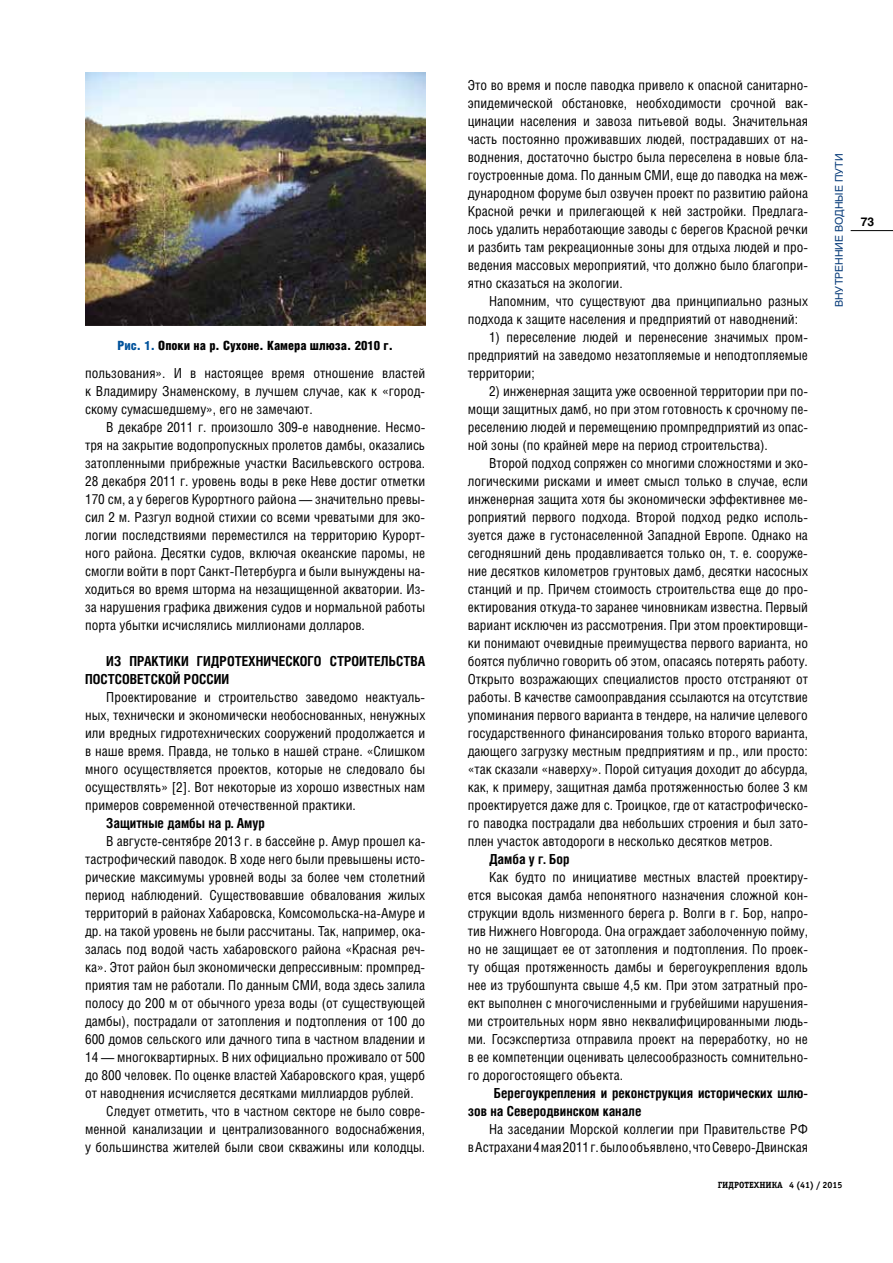
<style>
.page{position:relative;width:893px;height:1263px;background:#fff}
.page>*{position:absolute;margin:0;border:0;box-sizing:border-box;transform-origin:0 0}
.t1{font:13.8px/18px "Helios Cond";color:#000;text-align:justify}
.t2{font:700 13.8px/18px "Helios Cond";color:#000}
.t3{font:12.75px "Helios Cond Black C";color:#000}
.t4{font:700 12px "Helios";color:#000}
.t5{font:10.5px "Helios";color:#083c7a}
.t6{font:700 9px "Officina Serif C";color:#000}
.s1{color:#00529b}
</style>
<div class="page">
<hr style="left:851px;top:230px;width:42px;height:1px;background:#000">
<img style="left:85px;top:72px;width:340px;height:253px">
<p class="t3" style="left:117px;top:338px;width:277px"><span class="s1">Рис. 1.</span> Опоки на р. Сухоне. Камера шлюза. 2010 г.</p>
<p class="t1" style="left:85px;top:364px;width:342px">пользования». И в настоящее время отношение властей к Владимиру Знаменскому, в лучшем случае, как к «город&shy;скому сумасшедшему», его не замечают.</p>
<p class="t1" style="left:85px;top:418px;width:342px;text-indent:21px">В декабре 2011 г. произошло 309-е наводнение. Несмо&shy;тря на закрытие водопропускных пролетов дамбы, оказались затопленными прибрежные участки Васильевского острова.<br>28 декабря 2011 г. уровень воды в реке Неве достиг отметки 170 см, а у берегов Курортного района — значительно превы&shy;сил 2 м. Разгул водной стихии со всеми чреватыми для эко&shy;логии последствиями переместился на территорию Курорт&shy;ного района. Десятки судов, включая океанские паромы, не смогли войти в порт Санкт-Петербурга и были вынуждены на&shy;ходиться во время шторма на незащищенной акватории. Из&shy;за нарушения графика движения судов и нормальной работы порта убытки исчислялись миллионами долларов.</p>
<p class="t2" style="left:106px;top:652px;width:32px">Из практики</p>
<p class="t2" style="left:197px;top:652px;width:9px">гидроте</p>
<p class="t2" style="left:248px;top:652px;width:16px">хнического</p>
<p class="t2" style="left:330px;top:652px;width:9px">строител</p>
<p class="t2" style="left:389px;top:652px;width:16px">ьства</p>
<p class="t2" style="left:85px;top:670px;width:9px">постсоветско</p>
<p class="t2" style="left:173px;top:670px;width:27px">й России</p>
<p class="t1" style="left:85px;top:688px;width:342px;text-indent:21px">Проектирование и строительство заведомо неактуаль&shy;ных, технически и экономически необоснованных, ненужных или вредных гидротехнических сооружений продолжается и в наше время. Правда, не только в нашей стране. «Слишком много осуществляется проектов, которые не следовало бы осуществлять» [2]. Вот некоторые из хорошо известных нам примеров современной отечественной практики.</p>
<p class="t2" style="left:106px;top:814px;width:160px">Защитные дамбы на р. Амур</p>
<p class="t1" style="left:106px;top:832px;width:320px">В августе-сентябре 2013 г. в бассейне р. Амур прошел ка-</p>
<p class="t1" style="left:85px;top:850px;width:342px">тастрофический паводок. В ходе него были превышены исто-</p>
<p class="t1" style="left:85px;top:868px;width:342px">рические максимумы уровней воды за более чем столетний</p>
<p class="t1" style="left:85px;top:886px;width:342px">период наблюдений. Существовавшие обвалования жилых</p>
<p class="t1" style="left:85px;top:904px;width:342px">территорий в районах Хабаровска, Комсомольска-на-Амуре и</p>
<p class="t1" style="left:85px;top:922px;width:342px">др. на такой уровень не были рассчитаны. Так, например, ока-</p>
<p class="t1" style="left:85px;top:940px;width:342px">залась под водой часть хабаровского района «Красная реч-</p>
<p class="t1" style="left:85px;top:958px;width:342px">ка». Этот район был экономически депрессивным: промпред-</p>
<p class="t1" style="left:85px;top:976px;width:342px">приятия там не работали. По данным СМИ, вода здесь залила</p>
<p class="t1" style="left:85px;top:994px;width:342px">полосу до 200 м от обычного уреза воды (от существующей</p>
<p class="t1" style="left:85px;top:1012px;width:342px">дамбы), пострадали от затопления и подтопления от 100 до</p>
<p class="t1" style="left:85px;top:1030px;width:342px">600 домов сельского или дачного типа в частном владении и</p>
<p class="t1" style="left:85px;top:1048px;width:342px">14 — многоквартирных. В них официально проживало от 500</p>
<p class="t1" style="left:85px;top:1066px;width:342px">до 800 человек. По оценке властей Хабаровского края, ущерб</p>
<p class="t1" style="left:85px;top:1084px;width:330px">от наводнения исчисляется десятками миллиардов рублей.</p>
<p class="t1" style="left:106px;top:1102px;width:320px">Следует отметить, что в частном секторе не было совре-</p>
<p class="t1" style="left:85px;top:1120px;width:342px">менной канализации и централизованного водоснабжения,</p>
<p class="t1" style="left:85px;top:1138px;width:342px">у большинства жителей были свои скважины или колодцы.</p>
<p class="t1" style="left:468px;top:76px;width:342px">Это во время и после паводка привело к опасной санитарно&shy;эпидемической обстановке, необходимости срочной вак&shy;цинации населения и завоза питьевой воды. Значительная часть постоянно проживавших людей, пострадавших от на&shy;воднения, достаточно быстро была переселена в новые бла&shy;гоустроенные дома. По данным СМИ, еще до паводка на меж&shy;дународном форуме был озвучен проект по развитию района Красной речки и прилегающей к ней застройки. Предлага&shy;лось удалить неработающие заводы с берегов Красной речки и разбить там рекреационные зоны для отдыха людей и про&shy;ведения массовых мероприятий, что должно было благопри&shy;ятно сказаться на экологии.</p>
<p class="t1" style="left:468px;top:292px;width:342px;text-indent:21px">Напомним, что существуют два принципиально разных подхода к защите населения и предприятий от наводнений:</p>
<p class="t1" style="left:468px;top:328px;width:342px;text-indent:21px">1) переселение людей и перенесение значимых пром&shy;предприятий на заведомо незатопляемые и неподтопляемые территории;</p>
<p class="t1" style="left:468px;top:382px;width:342px;text-indent:21px">2) инженерная защита уже освоенной территории при по&shy;мощи защитных дамб, но при этом готовность к срочному пе&shy;реселению людей и перемещению промпредприятий из опас&shy;ной зоны (по крайней мере на период строительства).</p>
<p class="t1" style="left:468px;top:454px;width:342px;text-indent:21px">Второй подход сопряжен со многими сложностями и эко&shy;логическими рисками и имеет смысл только в случае, если инженерная защита хотя бы экономически эффективнее ме&shy;роприятий первого подхода. Второй подход редко исполь&shy;зуется даже в густонаселенной Западной Европе. Однако на сегодняшний день продавливается только он, т. е. сооруже&shy;ние десятков километров грунтовых дамб, десятки насосных станций и пр. Причем стоимость строительства еще до про&shy;ектирования откуда-то заранее чиновникам известна. Первый вариант исключен из рассмотрения. При этом проектировщи&shy;ки понимают очевидные преимущества первого варианта, но боятся публично говорить об этом, опасаясь потерять работу.<br>Открыто возражающих специалистов просто отстраняют от работы. В качестве самооправдания ссылаются на отсутствие упоминания первого варианта в тендере, на наличие целевого государственного финансирования только второго варианта, дающего загрузку местным предприятиям и пр., или просто: «так сказали «наверху». Порой ситуация доходит до абсурда, как, к примеру, защитная дамба протяженностью более 3 км проектируется даже для с. Троицкое, где от катастрофическо&shy;го паводка пострадали два небольших строения и был зато&shy;плен участок автодороги в несколько десятков метров.</p>
<p class="t2" style="left:489px;top:849px;width:82px">Дамба у г. Бор</p>
<p class="t1" style="left:468px;top:867px;width:342px;text-indent:21px">Как будто по инициативе местных властей проектиру&shy;ется высокая дамба непонятного назначения сложной кон&shy;струкции вдоль низменного берега р. Волги в г. Бор, напро&shy;тив Нижнего Новгорода. Она ограждает заболоченную пойму, но не защищает ее от затопления и подтопления. По проек&shy;ту общая протяженность дамбы и берегоукрепления вдоль нее из трубошпунта свыше 4,5 км. При этом затратный про&shy;ект выполнен с многочисленными и грубейшими нарушения&shy;ми строительных норм явно неквалифицированными людь&shy;ми. Госэкспертиза отправила проект на переработку, но не в ее компетенции оценивать целесообразность сомнительно&shy;го дорогостоящего объекта.</p>
<p class="t2" style="left:468px;top:1083px;width:342px;text-indent:26px">Берегоукрепления и реконструкция исторических шлю&shy;зов на Северодвинском канале</p>
<p class="t1" style="left:468px;top:1119px;width:342px;text-align:right">На заседании Морской коллегии при Правительстве РФ<br>в Астрахани 4 мая 2011 г. было объявлено, что Северо-Двинская</p>
<p class="t5" style="left:833px;top:307px;width:155px;rotate:-90deg">ВНУТРЕННИЕ ВОДНЫЕ ПУТИ</p>
<p class="t6" style="left:718px;top:1179px;width:126px">гидротехника 4 (41) / 2015</p>
<p class="t4" style="left:861px;top:215px;width:15px">73</p>
</div>
